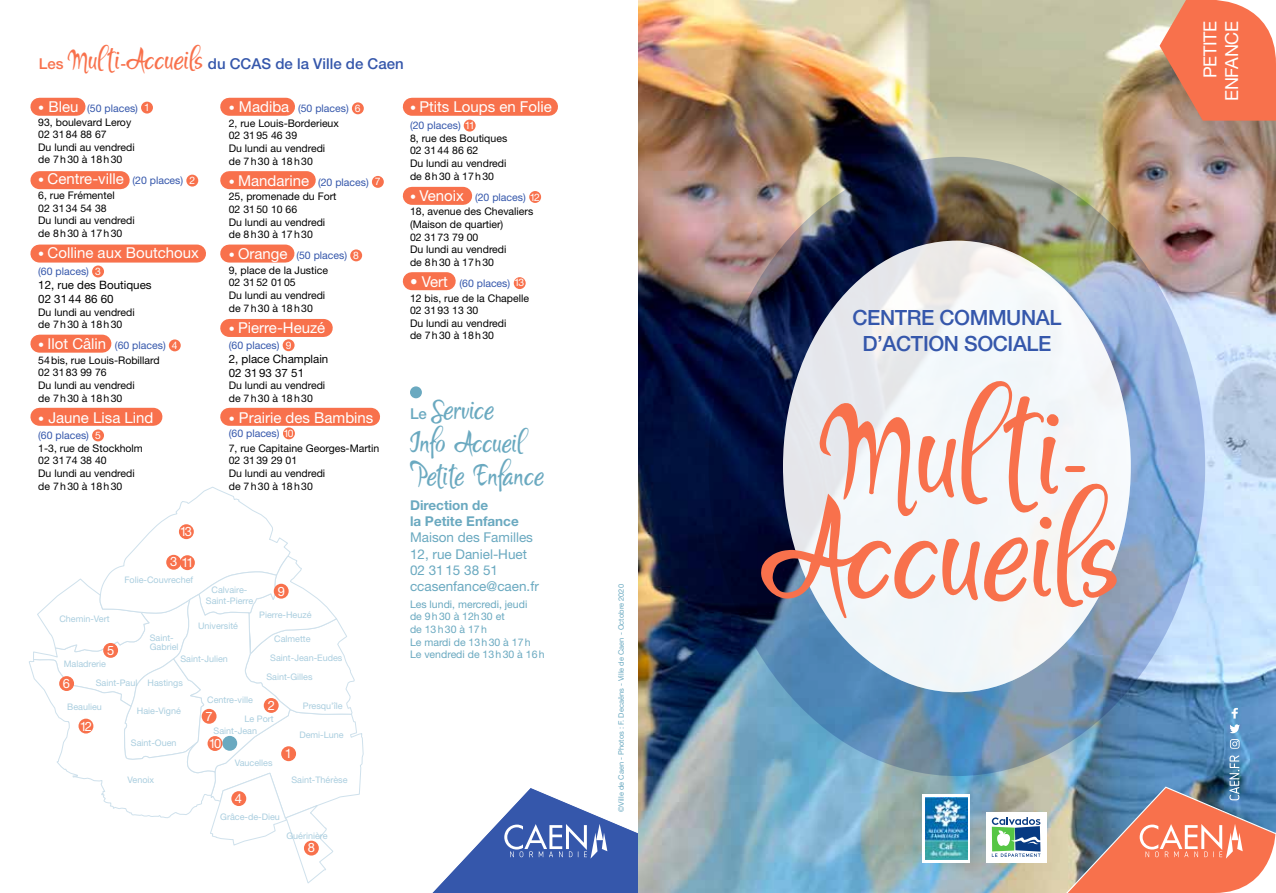
<style>
.page{position:relative;width:1276px;height:893px;background:#fff}
.page>*{position:absolute;margin:0;border:0;box-sizing:border-box;transform-origin:0 0}
.t1{font:140.4px/102.6px "Martyn Demo";color:#f8714c;text-align:center}
.t2{font:30px/33px "Martyn Demo";letter-spacing:-.015em;color:#6aa9c0}
.t3{font:500 21px/25.2px "Helvetica Neue";letter-spacing:-.02em;color:#3557ab;text-align:center}
.t4{font:18px/21.6px "Helvetica Neue";letter-spacing:-.02em;color:#fff;text-align:right}
.t5{font:15px "Helvetica Neue";color:#fff}
.t6{font:500 15px "Helvetica Neue";color:#3557ab}
.t7{font:13.5px/16.2px "Helvetica Neue";color:#6aa9c0}
.t8{font:700 13.5px/16.2px "Helvetica Neue";color:#6aa9c0}
.t9{font:12.9px/27.5px "Helvetica Neue";letter-spacing:-.16em;color:#fff}
.t10{font:11.55px/13.8px "Helvetica Neue";color:#000}
.t11{font:10.5px/12.6px "Helvetica Neue";color:#000}
.t12{font:10.5px/12.6px "Helvetica Neue";color:#6aa9c0}
.t13{font:10.5px "Helvetica Neue";color:#3557ab}
.t14{font:9px/18.8px "Helvetica Neue";color:#aacedf}
.t15{font:7.5px "Helvetica Neue";color:#6aa9c0}
.s1{color:#f8714c}
.s2{font-family:"Martyn Demo";font-weight:400;font-size:30px;color:#f8714c}
.s3{font-size:12px;color:#fff}
.s4{font-size:15px;color:#fff}
.s5{color:#3557ab}
.s6{font-size:10.35px;color:#fff}
.s7{font-size:12px}
.s8{font-size:10.5px;color:#3557ab}
.s9{font-size:10.35px}
.s10{font-family:"Helvetica Neue";font-weight:500;font-size:15px}
</style>
<div class="page">
<img style="left:29px;top:0;width:1247px;height:893px">
<h3 class="t6" style="left:39px;top:54px;width:366px"><span class="s1">Les</span> <span class="s2">Multi</span><span class="s1">-</span><span class="s2">Accueils</span> du CCAS de la Ville de Caen</h3>
<p class="t11" style="left:38px;top:102px;width:113px"><span class="s3">•</span> <span class="s4">Bleu</span> <span class="s5">(50 places)</span> <span class="s6">1<br></span>93, boulevard Leroy<br>02 3184 88 67<br>Du lundi au vendredi<br>de 7h30 à 18h30</p>
<h3 class="t5" style="left:38px;top:170px;width:158px"><span class="s7">•</span> Centre-ville <span class="s8">(20 places)</span> <span class="s9">2</span></h3>
<p class="t11" style="left:38px;top:189px;width:98px">6, rue Frémentel<br>02 3134 54 38<br>Du lundi au vendredi de 8h30 à 17h30</p>
<h3 class="t5" style="left:38px;top:244px;width:162px"><span class="s7">•</span> Colline aux Boutchoux</h3>
<p class="t13" style="left:38px;top:265px;width:64px">(60 places) <span class="s6">3</span></p>
<p class="t10" style="left:38px;top:278px;width:115px">12, rue des Boutiques<br>02 3144 86 60</p>
<p class="t11" style="left:38px;top:305px;width:98px">Du lundi au vendredi de 7h30 à 18h30</p>
<p class="t11" style="left:38px;top:338px;width:141px;line-height:14.7px"><span class="s3">•</span> <span class="s4">Ilot Câlin</span> <span class="s5">(60 places)</span> <span class="s6">4<br></span>54bis, rue Louis-Robillard</p>
<p class="t11" style="left:38px;top:366px;width:98px">02 3183 99 76<br>Du lundi au vendredi de 7h30 à 18h30</p>
<h3 class="t5" style="left:38px;top:408px;width:117px"><span class="s7">•</span> Jaune Lisa Lind</h3>
<p class="t11" style="left:38px;top:429px;width:106px"><span class="s5">(60 places)</span> <span class="s6">5<br></span>1-3, rue de Stockholm<br>02 3174 38 40<br>Du lundi au vendredi de 7h30 à 18h30</p>
<p class="t9" style="left:180px;top:517px;width:14px">13</p>
<p class="t9" style="left:170px;top:549px;width:25px">3 11</p>
<p class="t14" style="left:124px;top:571px;width:70px">Folie-Couvrechef</p>
<p class="t11" style="left:229px;top:101px;width:133px;line-height:14.7px"><span class="s3">•</span> <span class="s4">Madiba</span> <span class="s5">(50 places)</span> <span class="s6">6<br></span>2, rue Louis-Borderieux</p>
<p class="t11" style="left:229px;top:129px;width:98px">02 3195 46 39<br>Du lundi au vendredi de 7h30 à 18h30</p>
<p class="t11" style="left:229px;top:174px;width:153px;line-height:14.7px"><span class="s3">•</span> <span class="s4">Mandarine</span> <span class="s5">(20 places)</span> <span class="s6">7<br></span>25, promenade du Fort</p>
<p class="t11" style="left:229px;top:203px;width:98px">02 3150 10 66<br>Du lundi au vendredi de 8h30 à 17h30</p>
<p class="t11" style="left:229px;top:248px;width:132px;line-height:14.7px"><span class="s3">•</span> <span class="s4">Orange</span> <span class="s5">(50 places)</span> <span class="s6">8<br></span>9, place de la Justice</p>
<p class="t11" style="left:229px;top:276px;width:98px">02 3152 0105<br>Du lundi au vendredi de 7h30 à 18h30</p>
<h3 class="t5" style="left:229px;top:318px;width:98px"><span class="s7">•</span> Pierre-Heuzé</h3>
<p class="t13" style="left:229px;top:339px;width:64px">(60 places) <span class="s6">9</span></p>
<p class="t10" style="left:229px;top:352px;width:101px">2, place Champlain<br>02 3193 37 51</p>
<p class="t11" style="left:229px;top:379px;width:98px">Du lundi au vendredi de 7h30 à 18h30</p>
<h3 class="t5" style="left:229px;top:409px;width:146px"><span class="s7">•</span> Prairie des Bambins</h3>
<p class="t11" style="left:229px;top:426px;width:152px;line-height:14.7px"><span class="s5">(60 places)</span> <span class="s6">10<br></span>7, rue Capitaine Georges-Martin</p>
<p class="t11" style="left:229px;top:454px;width:98px">02 3139 29 01<br>Du lundi au vendredi de 7h30 à 18h30</p>
<p class="t14" style="left:206px;top:584px;width:49px;line-height:10.8px;text-align:center">Calvaire-<br>Saint-Pierre</p>
<p class="t9" style="left:278px;top:577px;width:9px">9</p>
<p class="t14" style="left:259px;top:605px;width:54px">Pierre-Heuzé</p>
<p class="t14" style="left:274px;top:629px;width:38px">Calmette</p>
<p class="t14" style="left:266px;top:649px;width:77px;text-indent:4px">Saint-Jean-Eudes<br>Saint-Gilles</p>
<p class="t14" style="left:59px;top:609px;width:52px">Chemin-Vert</p>
<p class="t14" style="left:198px;top:616px;width:41px">Université</p>
<p class="t14" style="left:180px;top:649px;width:49px">Saint-Julien</p>
<p class="t14" style="left:148px;top:673px;width:37px">Hastings</p>
<p class="t14" style="left:150px;top:633px;width:30px;line-height:9px">Saint-<br>Gabriel</p>
<p class="t9" style="left:107px;top:636px;width:9px">5</p>
<p class="t14" style="left:96px;top:654px;width:43px;text-indent:-32px">Maladrerie<br>Saint-Paul</p>
<p class="t14" style="left:67px;top:698px;width:36px">Beaulieu</p>
<p class="t9" style="left:63px;top:669px;width:9px">6</p>
<p class="t14" style="left:207px;top:690px;width:47px">Centre-ville</p>
<p class="t14" style="left:214px;top:721px;width:45px">Saint-Jean</p>
<p class="t9" style="left:268px;top:692px;width:9px">2</p>
<p class="t14" style="left:303px;top:696px;width:41px">Presqu’île</p>
<p class="t14" style="left:137px;top:701px;width:46px">Haie-Vigné</p>
<p class="t14" style="left:131px;top:733px;width:47px">Saint-Ouen</p>
<p class="t9" style="left:205px;top:702px;width:18px">7<br>10</p>
<p class="t14" style="left:244px;top:710px;width:31px">Le Port</p>
<p class="t9" style="left:80px;top:712px;width:14px">12</p>
<p class="t14" style="left:299px;top:726px;width:46px">Demi-Lune</p>
<p class="t9" style="left:285px;top:739px;width:9px">1</p>
<p class="t14" style="left:128px;top:771px;width:28px">Venoix</p>
<p class="t14" style="left:235px;top:753px;width:39px">Vaucelles</p>
<p class="t9" style="left:235px;top:784px;width:9px">4</p>
<p class="t14" style="left:220px;top:807px;width:61px">Grâce-de-Dieu</p>
<p class="t14" style="left:291px;top:770px;width:58px">Saint-Thérèse</p>
<p class="t14" style="left:286px;top:826px;width:43px">Guérinière</p>
<p class="t9" style="left:308px;top:834px;width:9px">8</p>
<h3 class="t5" style="left:410px;top:98px;width:143px"><span class="s7">•</span> Ptits Loups en Folie</h3>
<p class="t11" style="left:410px;top:119px;width:99px"><span class="s5">(20 places)</span> <span class="s6">11<br></span>8, rue des Boutiques<br>02 3144 86 62<br>Du lundi au vendredi de 8h30 à 17h30</p>
<p class="t11" style="left:410px;top:189px;width:131px;line-height:14.7px"><span class="s3">•</span> <span class="s4">Venoix</span> <span class="s5">(20 places)</span> <span class="s6">12<br></span>18, avenue des Chevaliers</p>
<p class="t11" style="left:410px;top:218px;width:98px">(Maison de quartier)<br>02 3173 79 00<br>Du lundi au vendredi de 8h30 à 17h30</p>
<p class="t11" style="left:410px;top:276px;width:121px;line-height:14.7px"><span class="s4">• Vert</span> <span class="s5">(60 places)</span> <span class="s6">13<br></span>12 bis, rue de la Chapelle</p>
<p class="t11" style="left:410px;top:304px;width:98px">02 3193 13 30<br>Du lundi au vendredi de 7h30 à 18h30</p>
<h2 class="t2" style="left:410px;top:395px;width:136px"><span class="s10">Le</span> Service<br>Info Accueil<br>Petite Enfance</h2>
<p class="t8" style="left:410px;top:497px;width:110px">Direction de<br>la Petite Enfance</p>
<p class="t7" style="left:410px;top:529px;width:130px">Maison des Familles<br>12, rue Daniel-Huet<br>02 3115 38 51 ccasenfance@caen.fr</p>
<p class="t12" style="left:410px;top:598px;width:136px">Les lundi, mercredi, jeudi<br>de 9h30 à 12h30 et<br>de 13h30 à 17h<br>Le mardi de 13h30 à 17h<br>Le vendredi de 13h30 à 16h</p>
<p class="t15" style="left:617px;top:812px;width:229px;rotate:-90deg">©Ville de Caen - Photos : F. Decaëns - Ville de Caen - Octobre 2020</p>
<h3 class="t3" style="left:852px;top:305px;width:210px">CENTRE COMMUNAL<br>D’ACTION SOCIALE</h3>
<h1 class="t1" style="left:761px;top:408px;width:363px">Multi<br>Accueils</h1>
<h3 class="t4" style="left:1199px;top:101px;width:81px;rotate:-90deg">PETITE<br>ENFANCE</h3>
</div>
